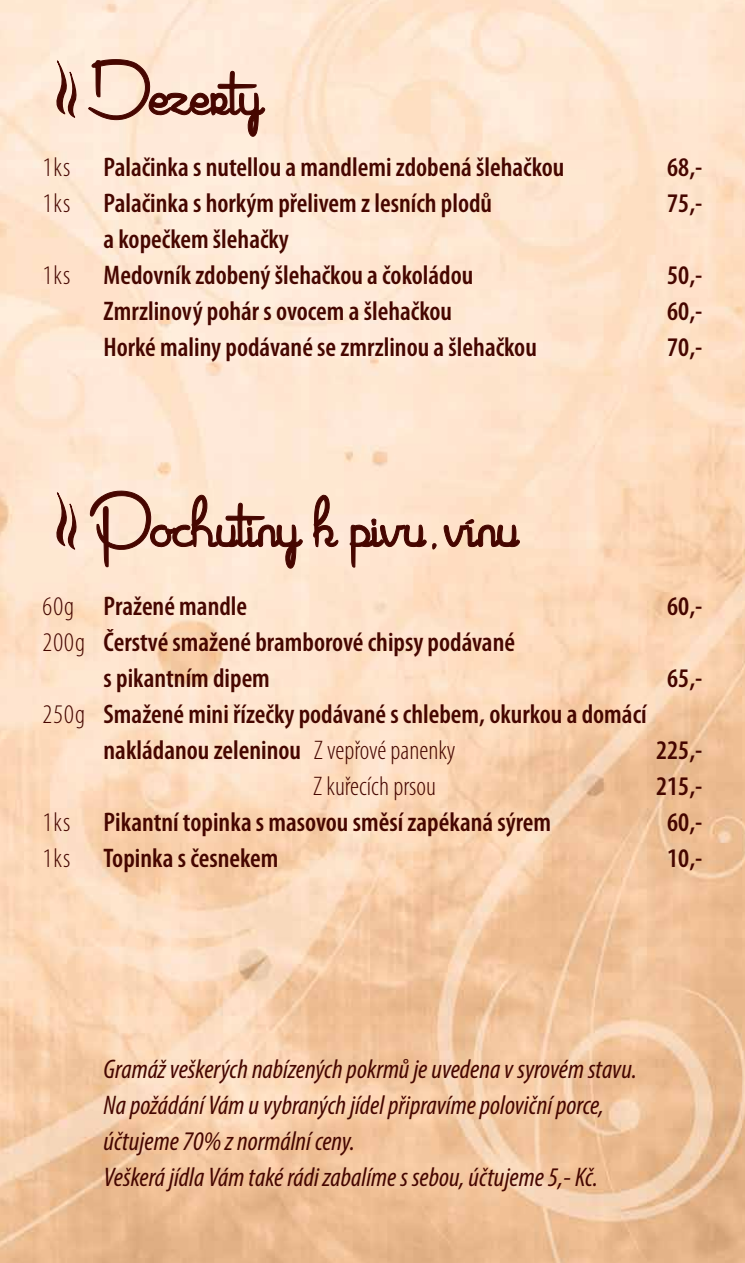
<style>
.page{position:relative;width:745px;height:1263px;background:#fff}
.page>*{position:absolute;margin:0;border:0;box-sizing:border-box;transform-origin:0 0}
.t1{font:60px "Marguerite";letter-spacing:.03em;color:#460600}
.t2{font:600 condensed 27px/36px "Myriad Pro";color:#460600}
.t3{font:italic condensed 27px/36px "Myriad Pro";color:#460600}
.t4{font:300 condensed 27px/36px "Myriad Pro";letter-spacing:.04em;color:#460600}
.t5{font:300 condensed 27px "Myriad Pro";color:#460600}
.s1{font-weight:300}
</style>
<div class="page">
<img style="left:0;top:0;width:744px;height:1263px">
<svg style="left:88px;top:59px;width:177px;height:78px;background:#efd6c6"></svg>
<svg style="left:51px;top:61px;width:28px;height:57px;background:#ccac9e"></svg>
<svg style="left:90px;top:490px;width:213px;height:79px;background:#edd2bf"></svg>
<svg style="left:312px;top:494px;width:26px;height:53px"></svg>
<svg style="left:349px;top:518px;width:87px;height:50px;background:#eacdb9"></svg>
<svg style="left:443px;top:519px;width:77px;height:28px;background:#dcb8a2"></svg>
<svg style="left:51px;top:493px;width:28px;height:57px;background:#ccaa9a"></svg>
<p class="t4" style="left:43px;top:150px;width:29px">1ks<br>1ks</p>
<p class="t4" style="left:43px;top:258px;width:29px">1ks</p>
<h1 class="t1" style="left:89px;top:59px;width:174px">Dezerty</h1>
<p class="t2" style="left:103px;top:149px;width:462px">Palačinka s nutellou a mandlemi zdobená šlehačkou Palačinka s horkým přelivem z lesních plodů<br>a kopečkem šlehačky<br>Medovník zdobený šlehačkou a čokoládou Zmrzlinový pohár s ovocem a šlehačkou<br>Horké maliny podávané se zmrzlinou a šlehačkou</p>
<p class="t2" style="left:666px;top:149px;width:37px">68,-<br>75,-</p>
<p class="t2" style="left:666px;top:257px;width:37px;text-align:justify">50,- 60,- 70,-</p>
<h1 class="t1" style="left:89px;top:491px;width:429px">Pochutiny k pivu, vínu</h1>
<p class="t2" style="left:103px;top:589px;width:145px">Pražené mandle</p>
<p class="t2" style="left:103px;top:625px;width:412px">Čerstvé smažené bramborové chipsy podávané</p>
<p class="t2" style="left:103px;top:661px;width:168px">s pikantním dipem</p>
<p class="t2" style="left:103px;top:697px;width:544px">Smažené mini řízečky podávané s chlebem, okurkou a domácí</p>
<p class="t2" style="left:103px;top:733px;width:353px">nakládanou zeleninou <span class="s1">Z vepřové panenky</span></p>
<p class="t5" style="left:313px;top:772px;width:124px">Z kuřecích prsou</p>
<p class="t2" style="left:103px;top:805px;width:449px">Pikantní topinka s masovou směsí zapékaná sýrem<br>Topinka s česnekem</p>
<p class="t4" style="left:43px;top:589px;width:44px">60g<br>200g</p>
<p class="t4" style="left:43px;top:697px;width:44px">250g</p>
<p class="t4" style="left:43px;top:805px;width:29px">1ks<br>1ks</p>
<p class="t2" style="left:666px;top:589px;width:37px">60,-</p>
<p class="t2" style="left:666px;top:661px;width:37px">65,-</p>
<p class="t2" style="left:655px;top:733px;width:48px;text-align:center">225,-<br>215,-<br>60,-<br>10,-</p>
<p class="t3" style="left:103px;top:1050px;width:534px">Gramáž veškerých nabízených pokrmů je uvedena v syrovém stavu.<br>Na požádání Vám u vybraných jídel připravíme poloviční porce, účtujeme 70% z normální ceny.<br>Veškerá jídla Vám také rádi zabalíme s sebou, účtujeme 5,- Kč.</p>
</div>
